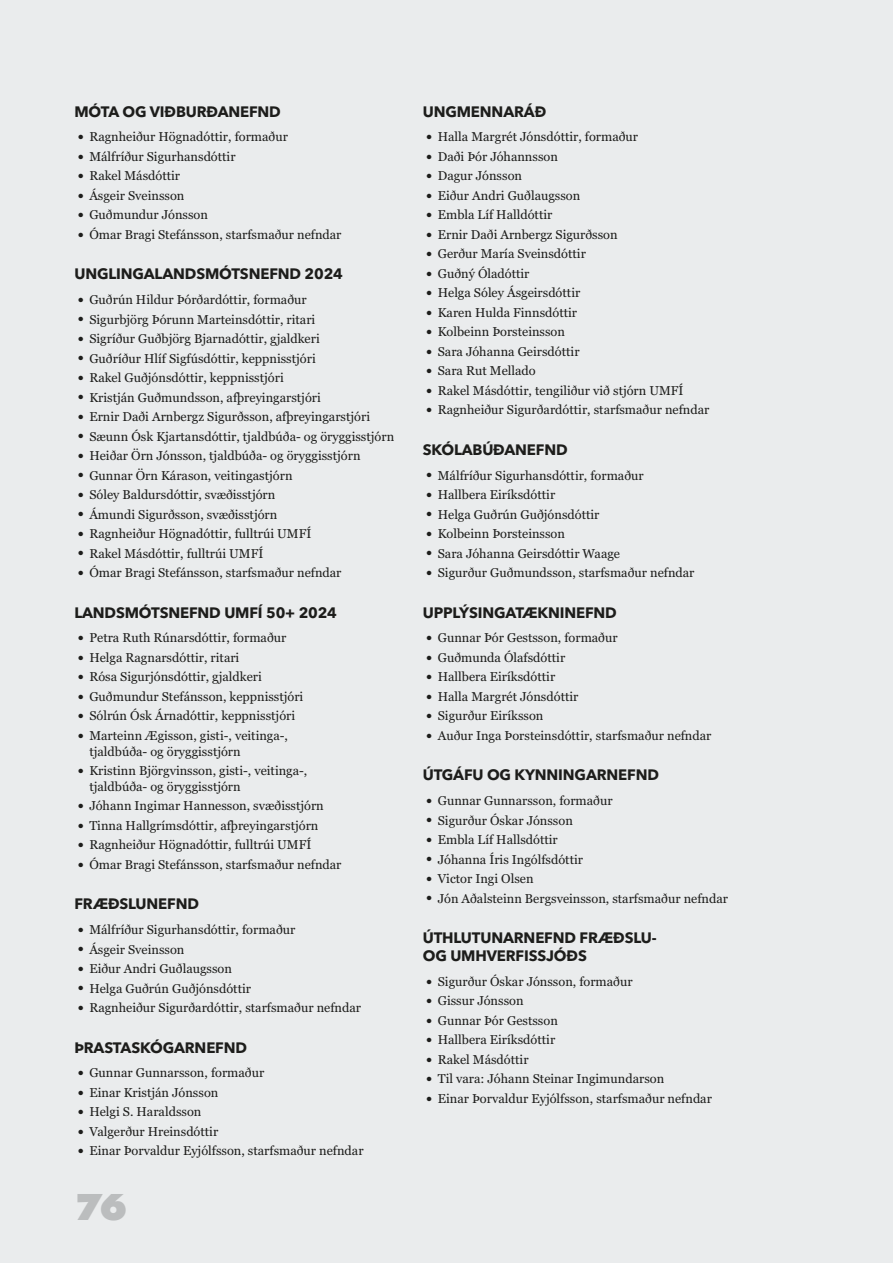
<style>
.page{position:relative;width:893px;height:1263px;background:#eaeced}
.page>*{position:absolute;margin:0;border:0;box-sizing:border-box;transform-origin:0 0}
.t1{font:800 39px "Futura PT";color:#bdbdbc}
.t2{font:700 15px/18px "Avenir Next LT Pro";letter-spacing:-.01em;color:#1d1d1b}
.t3{font:12.75px/15.8px "Georgia Pro";color:#1d1d1b}
.s1{font-size:17.25px}
</style>
<div class="page">
<p class="t2" style="left:74px;top:102px;width:208px">MÓTA OG VIÐBURÐANEFND</p>
<p class="t3" style="left:77px;top:130px;width:212px"><span class="s1">•</span> Ragnheiður Högnadóttir, formaður</p>
<p class="t3" style="left:77px;top:149px;width:160px"><span class="s1">•</span> Málfríður Sigurhansdóttir</p>
<p class="t3" style="left:77px;top:169px;width:104px"><span class="s1">•</span> Rakel Másdóttir</p>
<p class="t3" style="left:77px;top:188px;width:109px"><span class="s1">•</span> Ásgeir Sveinsson</p>
<p class="t3" style="left:77px;top:208px;width:132px"><span class="s1">•</span> Guðmundur Jónsson</p>
<p class="t3" style="left:77px;top:227px;width:266px"><span class="s1">•</span> Ómar Bragi Stefánsson, starfsmaður nefndar</p>
<p class="t2" style="left:74px;top:265px;width:270px">UNGLINGALANDSMÓTSNEFND 2024</p>
<p class="t3" style="left:77px;top:292px;width:231px"><span class="s1">•</span> Guðrún Hildur Þórðardóttir, formaður</p>
<p class="t3" style="left:77px;top:312px;width:239px"><span class="s1">•</span> Sigurbjörg Þórunn Marteinsdóttir, ritari</p>
<p class="t3" style="left:77px;top:331px;width:244px"><span class="s1">•</span> Sigríður Guðbjörg Bjarnadóttir, gjaldkeri</p>
<p class="t3" style="left:77px;top:351px;width:240px"><span class="s1">•</span> Guðríður Hlíf Sigfúsdóttir, keppnisstjóri</p>
<p class="t3" style="left:77px;top:370px;width:208px"><span class="s1">•</span> Rakel Guðjónsdóttir, keppnisstjóri</p>
<p class="t3" style="left:77px;top:390px;width:245px"><span class="s1">•</span> Kristján Guðmundsson, afþreyingarstjóri</p>
<p class="t3" style="left:77px;top:409px;width:294px"><span class="s1">•</span> Ernir Daði Arnbergz Sigurðsson, afþreyingarstjóri</p>
<p class="t3" style="left:77px;top:429px;width:318px"><span class="s1">•</span> Sæunn Ósk Kjartansdóttir, tjaldbúða- og öryggisstjórn</p>
<p class="t3" style="left:77px;top:448px;width:285px"><span class="s1">•</span> Heiðar Örn Jónsson, tjaldbúða- og öryggisstjórn</p>
<p class="t3" style="left:77px;top:468px;width:217px"><span class="s1">•</span> Gunnar Örn Kárason, veitingastjórn</p>
<p class="t3" style="left:77px;top:487px;width:199px"><span class="s1">•</span> Sóley Baldursdóttir, svæðisstjórn</p>
<p class="t3" style="left:77px;top:507px;width:201px"><span class="s1">•</span> Ámundi Sigurðsson, svæðisstjórn</p>
<p class="t3" style="left:77px;top:526px;width:235px"><span class="s1">•</span> Ragnheiður Högnadóttir, fulltrúi UMFÍ</p>
<p class="t3" style="left:77px;top:546px;width:187px"><span class="s1">•</span> Rakel Másdóttir, fulltrúi UMFÍ</p>
<p class="t3" style="left:77px;top:565px;width:266px"><span class="s1">•</span> Ómar Bragi Stefánsson, starfsmaður nefndar</p>
<p class="t2" style="left:74px;top:603px;width:264px">LANDSMÓTSNEFND UMFÍ 50+ 2024</p>
<p class="t3" style="left:77px;top:631px;width:210px"><span class="s1">•</span> Petra Ruth Rúnarsdóttir, formaður</p>
<p class="t3" style="left:77px;top:650px;width:163px"><span class="s1">•</span> Helga Ragnarsdóttir, ritari</p>
<p class="t3" style="left:77px;top:670px;width:186px"><span class="s1">•</span> Rósa Sigurjónsdóttir, gjaldkeri</p>
<p class="t3" style="left:77px;top:689px;width:227px"><span class="s1">•</span> Guðmundur Stefánsson, keppnisstjóri</p>
<p class="t3" style="left:77px;top:709px;width:219px"><span class="s1">•</span> Sólrún Ósk Árnadóttir, keppnisstjóri</p>
<p class="t3" style="left:89px;top:728px;width:200px;text-indent:-12px"><span class="s1">•</span> Marteinn Ægisson, gisti-, veitinga-, tjaldbúða- og öryggisstjórn</p>
<p class="t3" style="left:89px;top:763px;width:219px;text-indent:-12px"><span class="s1">•</span> Kristinn Björgvinsson, gisti-, veitinga-, tjaldbúða- og öryggisstjórn</p>
<p class="t3" style="left:77px;top:799px;width:248px"><span class="s1">•</span> Jóhann Ingimar Hannesson, svæðisstjórn</p>
<p class="t3" style="left:77px;top:818px;width:243px"><span class="s1">•</span> Tinna Hallgrímsdóttir, afþreyingarstjórn</p>
<p class="t3" style="left:77px;top:838px;width:235px"><span class="s1">•</span> Ragnheiður Högnadóttir, fulltrúi UMFÍ</p>
<p class="t3" style="left:77px;top:857px;width:266px"><span class="s1">•</span> Ómar Bragi Stefánsson, starfsmaður nefndar</p>
<p class="t2" style="left:74px;top:895px;width:126px">FRÆÐSLUNEFND</p>
<p class="t3" style="left:77px;top:922px;width:219px"><span class="s1">•</span> Málfríður Sigurhansdóttir, formaður</p>
<p class="t3" style="left:77px;top:942px;width:109px"><span class="s1">•</span> Ásgeir Sveinsson</p>
<p class="t3" style="left:77px;top:961px;width:156px"><span class="s1">•</span> Eiður Andri Guðlaugsson</p>
<p class="t3" style="left:77px;top:981px;width:175px"><span class="s1">•</span> Helga Guðrún Guðjónsdóttir</p>
<p class="t3" style="left:77px;top:1000px;width:285px"><span class="s1">•</span> Ragnheiður Sigurðardóttir, starfsmaður nefndar</p>
<p class="t2" style="left:74px;top:1038px;width:174px">ÞRASTASKÓGARNEFND</p>
<p class="t3" style="left:77px;top:1066px;width:188px"><span class="s1">•</span> Gunnar Gunnarsson, formaður</p>
<p class="t3" style="left:77px;top:1085px;width:142px"><span class="s1">•</span> Einar Kristján Jónsson</p>
<p class="t3" style="left:77px;top:1105px;width:126px"><span class="s1">•</span> Helgi S. Haraldsson</p>
<p class="t3" style="left:77px;top:1124px;width:142px"><span class="s1">•</span> Valgerður Hreinsdóttir</p>
<p class="t3" style="left:77px;top:1144px;width:288px"><span class="s1">•</span> Einar Þorvaldur Eyjólfsson, starfsmaður nefndar</p>
<h1 class="t1" style="left:74px;top:1182px;width:55px">76</h1>
<p class="t2" style="left:423px;top:102px;width:125px">UNGMENNARÁÐ</p>
<p class="t3" style="left:426px;top:130px;width:214px"><span class="s1">•</span> Halla Margrét Jónsdóttir, formaður</p>
<p class="t3" style="left:426px;top:149px;width:134px"><span class="s1">•</span> Daði Þór Jóhannsson</p>
<p class="t3" style="left:426px;top:169px;width:98px"><span class="s1">•</span> Dagur Jónsson</p>
<p class="t3" style="left:426px;top:188px;width:156px"><span class="s1">•</span> Eiður Andri Guðlaugsson</p>
<p class="t3" style="left:426px;top:208px;width:128px"><span class="s1">•</span> Embla Líf Halldóttir</p>
<p class="t3" style="left:426px;top:227px;width:193px"><span class="s1">•</span> Ernir Daði Arnbergz Sigurðsson</p>
<p class="t3" style="left:426px;top:247px;width:162px"><span class="s1">•</span> Gerður María Sveinsdóttir</p>
<p class="t3" style="left:426px;top:266px;width:105px"><span class="s1">•</span> Guðný Óladóttir</p>
<p class="t3" style="left:426px;top:286px;width:156px"><span class="s1">•</span> Helga Sóley Ásgeirsdóttir</p>
<p class="t3" style="left:426px;top:305px;width:153px"><span class="s1">•</span> Karen Hulda Finnsdóttir</p>
<p class="t3" style="left:426px;top:325px;width:141px"><span class="s1">•</span> Kolbeinn Þorsteinsson</p>
<p class="t3" style="left:426px;top:344px;width:155px"><span class="s1">•</span> Sara Jóhanna Geirsdóttir</p>
<p class="t3" style="left:426px;top:364px;width:111px"><span class="s1">•</span> Sara Rut Mellado</p>
<p class="t3" style="left:426px;top:383px;width:259px"><span class="s1">•</span> Rakel Másdóttir, tengiliður við stjórn UMFÍ</p>
<p class="t3" style="left:426px;top:403px;width:285px"><span class="s1">•</span> Ragnheiður Sigurðardóttir, starfsmaður nefndar</p>
<p class="t2" style="left:423px;top:440px;width:146px">SKÓLABÚÐANEFND</p>
<p class="t3" style="left:426px;top:468px;width:219px"><span class="s1">•</span> Málfríður Sigurhansdóttir, formaður</p>
<p class="t3" style="left:426px;top:487px;width:131px"><span class="s1">•</span> Hallbera Eiríksdóttir</p>
<p class="t3" style="left:426px;top:507px;width:175px"><span class="s1">•</span> Helga Guðrún Guðjónsdóttir</p>
<p class="t3" style="left:426px;top:526px;width:141px"><span class="s1">•</span> Kolbeinn Þorsteinsson</p>
<p class="t3" style="left:426px;top:546px;width:196px"><span class="s1">•</span> Sara Jóhanna Geirsdóttir Waage</p>
<p class="t3" style="left:426px;top:565px;width:270px"><span class="s1">•</span> Sigurður Guðmundsson, starfsmaður nefndar</p>
<p class="t2" style="left:423px;top:603px;width:195px">UPPLÝSINGATÆKNINEFND</p>
<p class="t3" style="left:426px;top:631px;width:193px"><span class="s1">•</span> Gunnar Þór Gestsson, formaður</p>
<p class="t3" style="left:426px;top:650px;width:141px"><span class="s1">•</span> Guðmunda Ólafsdóttir</p>
<p class="t3" style="left:426px;top:670px;width:131px"><span class="s1">•</span> Hallbera Eiríksdóttir</p>
<p class="t3" style="left:426px;top:689px;width:154px"><span class="s1">•</span> Halla Margrét Jónsdóttir</p>
<p class="t3" style="left:426px;top:709px;width:119px"><span class="s1">•</span> Sigurður Eiríksson</p>
<p class="t3" style="left:426px;top:728px;width:287px"><span class="s1">•</span> Auður Inga Þorsteinsdóttir, starfsmaður nefndar</p>
<p class="t2" style="left:423px;top:766px;width:238px">ÚTGÁFU OG KYNNINGARNEFND</p>
<p class="t3" style="left:426px;top:793px;width:188px"><span class="s1">•</span> Gunnar Gunnarsson, formaður</p>
<p class="t3" style="left:426px;top:813px;width:149px"><span class="s1">•</span> Sigurður Óskar Jónsson</p>
<p class="t3" style="left:426px;top:832px;width:134px"><span class="s1">•</span> Embla Líf Hallsdóttir</p>
<p class="t3" style="left:426px;top:852px;width:159px"><span class="s1">•</span> Jóhanna Íris Ingólfsdóttir</p>
<p class="t3" style="left:426px;top:871px;width:109px"><span class="s1">•</span> Victor Ingi Olsen</p>
<p class="t3" style="left:426px;top:891px;width:304px"><span class="s1">•</span> Jón Aðalsteinn Bergsveinsson, starfsmaður nefndar</p>
<p class="t2" style="left:423px;top:929px;width:235px">ÚTHLUTUNARNEFND FRÆÐSLU-<br>OG UMHVERFISSJÓÐS</p>
<p class="t3" style="left:426px;top:974px;width:208px"><span class="s1">•</span> Sigurður Óskar Jónsson, formaður</p>
<p class="t3" style="left:426px;top:994px;width:99px"><span class="s1">•</span> Gissur Jónsson</p>
<p class="t3" style="left:426px;top:1013px;width:134px"><span class="s1">•</span> Gunnar Þór Gestsson</p>
<p class="t3" style="left:426px;top:1033px;width:131px"><span class="s1">•</span> Hallbera Eiríksdóttir</p>
<p class="t3" style="left:426px;top:1052px;width:104px"><span class="s1">•</span> Rakel Másdóttir</p>
<p class="t3" style="left:426px;top:1072px;width:240px"><span class="s1">•</span> Til vara: Jóhann Steinar Ingimundarson</p>
<p class="t3" style="left:426px;top:1091px;width:288px"><span class="s1">•</span> Einar Þorvaldur Eyjólfsson, starfsmaður nefndar</p>
</div>
